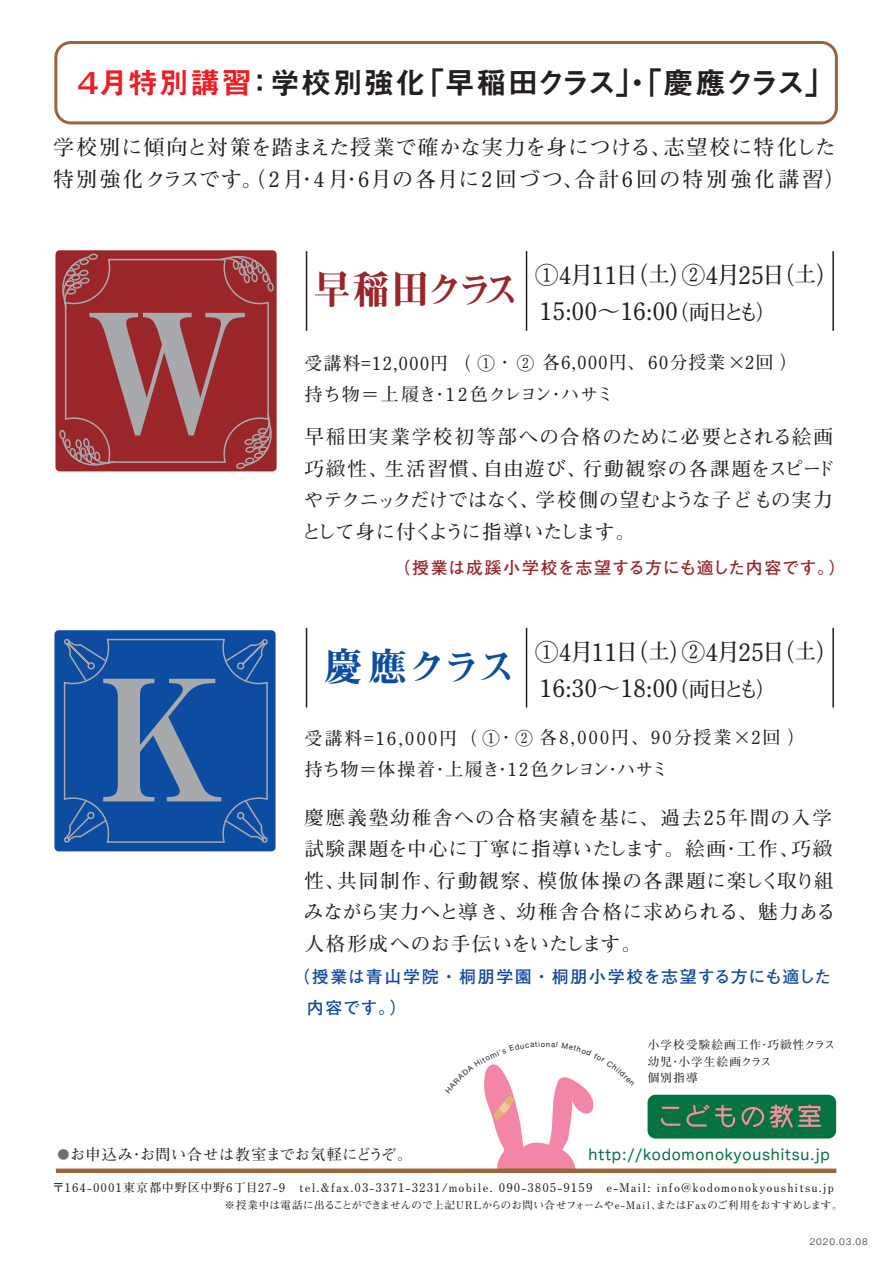
<style>
.page{position:relative;width:893px;height:1263px;background:#fff}
.page>*{position:absolute;margin:0;border:0;box-sizing:border-box;transform-origin:0 0}
.t1{font:168px "Midashi Min Pr 6 N MA31";color:#a8a9ad}
.t2{font:39px "Midashi Min Pr 6 N MA31";letter-spacing:-.05em;color:#0d4da1}
.t3{font:30px "Midashi Go Pr 6 N MB31";letter-spacing:.025em;color:#231f20}
.t4{font:700 24px/36px "Futo Min A101 Pr 6 N";color:#231f20}
.t5{font:700 21px/31.5px "Futo Min A101 Pr 6 N";letter-spacing:.055em;color:#231f20}
.t6{font:700 19.5px/31.5px "Futo Min A101 Pr 6 N";letter-spacing:.055em;color:#231f20}
.t7{font:700 18px/32.7px "Futo Min A101 Pr 6 N";letter-spacing:.1em;color:#231f20}
.t8{font:700 18px/32.7px "Futo Min A101 Pr 6 N";letter-spacing:.05em;color:#231f20}
.t9{font:700 16.95px/31.5px "Futo Go B101 Pr 6 N";letter-spacing:.055em;color:#13499f}
.t10{font:700 16.95px "Futo Go B101 Pr 6 N";letter-spacing:.04em;color:#9a262a}
.t11{font:15px "Hira Maru Pro N W4";letter-spacing:.05em;color:#057242}
.t12{font:700 15px "Futo Min A101 Pr 6 N";letter-spacing:.04em;color:#231f20}
.t13{font:700 12px "Futo Min A101 Pr 6 N";letter-spacing:.09em;color:#231f20}
.t14{font:700 11.55px/16.5px "Futo Min A101 Pr 6 N";letter-spacing:.1em;color:#231f20}
.t15{font:700 10.5px "Futo Min A101 Pr 6 N";letter-spacing:.03em;color:#231f20}
.t16{font:500 9px "Gothic BBB Pr 6 N";letter-spacing:.1em;color:#57585a}
.s1{color:#ee1d23}
.s2{font-size:21px}
.s3{font-size:12px;color:#6c6d70}
</style>
<div class="page">
<div style="left:56px;top:1168px;width:780px;height:5px;background:#9a643e"></div>
<div style="left:54px;top:41px;width:784px;height:83px;border:3px solid #9a643e;border-radius:15px"></div>
<div style="left:648px;top:1095px;width:188px;height:43px;background:#057242;border-radius:8px"></div>
<svg style="left:662px;top:1107px;width:17px;height:2px"></svg>
<svg style="left:770px;top:1104px;width:51px;height:24px"></svg>
<svg style="left:715px;top:1105px;width:20px;height:22px"></svg>
<svg style="left:741px;top:1107px;width:23px;height:20px"></svg>
<svg style="left:686px;top:1104px;width:23px;height:22px"></svg>
<svg style="left:661px;top:1118px;width:19px;height:8px"></svg>
<div style="left:55px;top:250px;width:222px;height:221px;background:#9a262a;border-radius:4px"></div>
<svg style="left:59px;top:250px;width:215px;height:219px"></svg>
<hr style="left:306px;top:628px;width:1px;height:79px;background:#231f20">
<hr style="left:526px;top:628px;width:1px;height:79px;background:#231f20">
<hr style="left:832px;top:628px;width:2px;height:79px;background:#231f20">
<hr style="left:306px;top:251px;width:1px;height:80px;background:#231f20">
<hr style="left:526px;top:251px;width:1px;height:80px;background:#231f20">
<hr style="left:832px;top:251px;width:2px;height:80px;background:#231f20">
<div style="left:54px;top:630px;width:222px;height:221px;background:#0d4da1;border-radius:4px"></div>
<svg style="left:62px;top:630px;width:207px;height:213px"></svg>
<svg style="left:445px;top:1064px;width:189px;height:105px"></svg>
<h3 class="t3" style="left:73px;top:59px;width:748px"><span class="s1">４月特別講習</span>：学校別強化｢早稲田クラス｣・｢慶應クラス｣</h3>
<p class="t5" style="left:53px;top:131px;width:794px">学校別に傾向と対策を踏まえた授業で確かな実力を身につける、志望校に特化した特別強化クラスです。（2月・4月・6月の各月に2回づつ、合計6回の特別強化講習）</p>
<h1 class="t1" style="left:86px;top:243px;width:163px">W</h1>
<h1 class="t1" style="left:100px;top:609px;width:126px">K</h1>
<p class="t4" style="left:313px;top:256px;width:528px;text-indent:221px">①4月11日（<span class="s2">土</span>）②4月25日（<span class="s2">土</span>）<sup>早稲田クラス</sup> 15:00～16:00<span class="s2">（両日とも）</span></p>
<p class="t8" style="left:305px;top:345px;width:495px">受講料=12,000円（ ①・② 各6,000円、60分授業×2回）持ち物＝上履き・12色クレヨン・ハサミ</p>
<p class="t6" style="left:302px;top:420px;width:535px">早稲田実業学校初等部への合格のために必要とされる絵画巧緻性、生活習慣、自由遊び、行動観察の各課題をスピードやテクニックだけではなく、学校側の望むような子どもの実力として身に付くように指導いたします。</p>
<p class="t10" style="left:393px;top:554px;width:454px">（授業は成蹊小学校を志望する方にも適した内容です。）</p>
<h2 class="t2" style="left:324px;top:637px;width:193px">慶應クラス</h2>
<p class="t4" style="left:535px;top:633px;width:307px">①4月11日（<span class="s2">土</span>）②4月25日（<span class="s2">土</span>）<br>16:30～18:00<span class="s2">（両日とも）</span></p>
<p class="t7" style="left:305px;top:720px;width:503px">受講料=16,000円（ ①・② 各8,000円、90分授業×2回）持ち物＝体操着・上履き・12色クレヨン・ハサミ</p>
<p class="t6" style="left:304px;top:801px;width:533px">慶應義塾幼稚舎への合格実績を基に、過去25年間の入学試験課題を中心に丁寧に指導いたします。絵画・工作、巧緻性、共同制作、行動観察、模倣体操の各課題に楽しく取り組みながら実力へと導き、幼稚舎合格に求められる、魅力ある人格形成へのお手伝いをいたします。</p>
<p class="t9" style="left:307px;top:960px;width:526px;text-indent:-14px">（授業は青山学院・桐朋学園・桐朋小学校を志望する方にも適した内容です。）</p>
<p class="t14" style="left:648px;top:1036px;width:189px">小学校受験絵画工作・巧緻性クラス幼児・小学生絵画クラス<br>個別指導</p>
<p class="t12" style="left:58px;top:1143px;width:356px"><span class="s3">●</span>お申込み・お問い合せは教室までお気軽にどうぞ。</p>
<p class="t11" style="left:589px;top:1141px;width:243px">http://kodomonokyoushitsu.jp</p>
<p class="t13" style="left:52px;top:1178px;width:783px">〒164-0001東京都中野区中野6丁目27-9　tel.&amp;fax.03-3371-3231/mobile. 090-3805-9159　e-Mail: info@kodomonokyoushitsu.jp</p>
<p class="t15" style="left:224px;top:1197px;width:620px">※授業中は電話に出ることができませんので上記URLからのお問い合せフォームやe-Mail、またはFaxのご利用をおすすめします。</p>
<p class="t16" style="left:810px;top:1234px;width:60px">2020.03.08</p>
</div>
